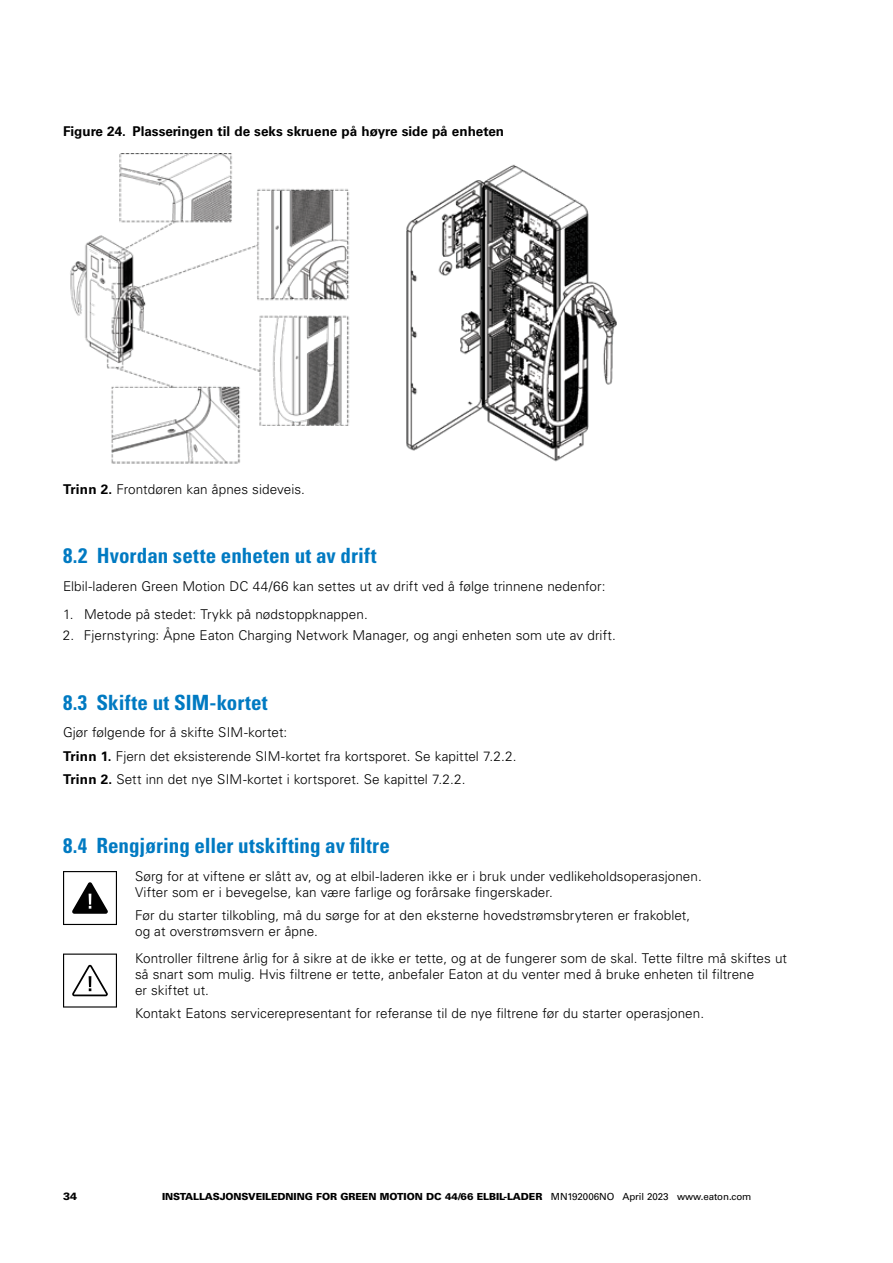
<style>
.page{position:relative;width:893px;height:1263px;background:#fff}
.page>*{position:absolute;margin:0;border:0;box-sizing:border-box;transform-origin:0 0}
.t1{font:700 condensed 21px "Univers LT Std";letter-spacing:.005em;color:#007ac2}
.t2{font:300 13.5px/15.8px "Univers LT Std";letter-spacing:.005em;color:#000}
.t3{font:700 13.5px "Univers LT Std";color:#000}
.t4{font:900 10.5px "Univers LT Std";color:#000}
.t5{font:900 9.75px "Univers LT Std";letter-spacing:-.01em;color:#000}
.s1{font-weight:700}
.s2{font-weight:400}
</style>
<div class="page">
<img style="left:70px;top:154px;width:547px;height:310px">
<svg style="left:63px;top:871px;width:54px;height:54px"></svg>
<svg style="left:63px;top:953px;width:54px;height:54px"></svg>
<p class="t3" style="left:63px;top:123px;width:443px">Figure 24. Plasseringen til de seks skruene på høyre side på enheten</p>
<p class="t2" style="left:63px;top:481px;width:243px"><span class="s1">Trinn 2.</span> Frontdøren kan åpnes sideveis.</p>
<h1 class="t1" style="left:63px;top:543px;width:315px">8.2 Hvordan sette enheten ut av drift</h1>
<p class="t2" style="left:63px;top:578px;width:544px">Elbil-laderen Green Motion DC 44/66 kan settes ut av drift ved å følge trinnene nedenfor:</p>
<p class="t2" style="left:63px;top:607px;width:306px">1. Metode på stedet: Trykk på nødstoppknappen.</p>
<p class="t2" style="left:63px;top:628px;width:554px">2. Fjernstyring: Åpne Eaton Charging Network Manager, og angi enheten som ute av drift.</p>
<h1 class="t1" style="left:63px;top:689px;width:206px">8.3 Skifte ut SIM-kortet</h1>
<p class="t2" style="left:63px;top:721px;width:455px;line-height:23.2px">Gjør følgende for å skifte SIM-kortet:<br><span class="s1">Trinn 1.</span> Fjern det eksisterende SIM-kortet fra kortsporet. Se kapittel 7.2.2.<br><span class="s1">Trinn 2.</span> Sett inn det nye SIM-kortet i kortsporet. Se kapittel 7.2.2.</p>
<h1 class="t1" style="left:63px;top:833px;width:328px">8.4 Rengjøring eller utskifting av filtre</h1>
<p class="t2" style="left:135px;top:868px;width:568px">Sørg for at viftene er slått av, og at elbil-laderen ikke er i bruk under vedlikeholdsoperasjonen.<br>Vifter som er i bevegelse, kan være farlige og forårsake fingerskader.</p>
<p class="t2" style="left:135px;top:907px;width:557px">Før du starter tilkobling, må du sørge for at den eksterne hovedstrømsbryteren er frakoblet, og at overstrømsvern er åpne.</p>
<p class="t2" style="left:135px;top:951px;width:654px">Kontroller filtrene årlig for å sikre at de ikke er tette, og at de fungerer som de skal. Tette filtre må skiftes ut så snart som mulig. Hvis filtrene er tette, anbefaler Eaton at du venter med å bruke enheten til filtrene<br>er skiftet ut.</p>
<p class="t2" style="left:135px;top:1005px;width:571px">Kontakt Eatons servicerepresentant for referanse til de nye filtrene før du starter operasjonen.</p>
<p class="t4" style="left:63px;top:1189px;width:16px">34</p>
<p class="t5" style="left:162px;top:1190px;width:591px">INSTALLASJONSVEILEDNING FOR GREEN MOTION DC 44/66 ELBIL-LADER <span class="s2">MN192006NO April 2023 www.eaton.com</span></p>
</div>
